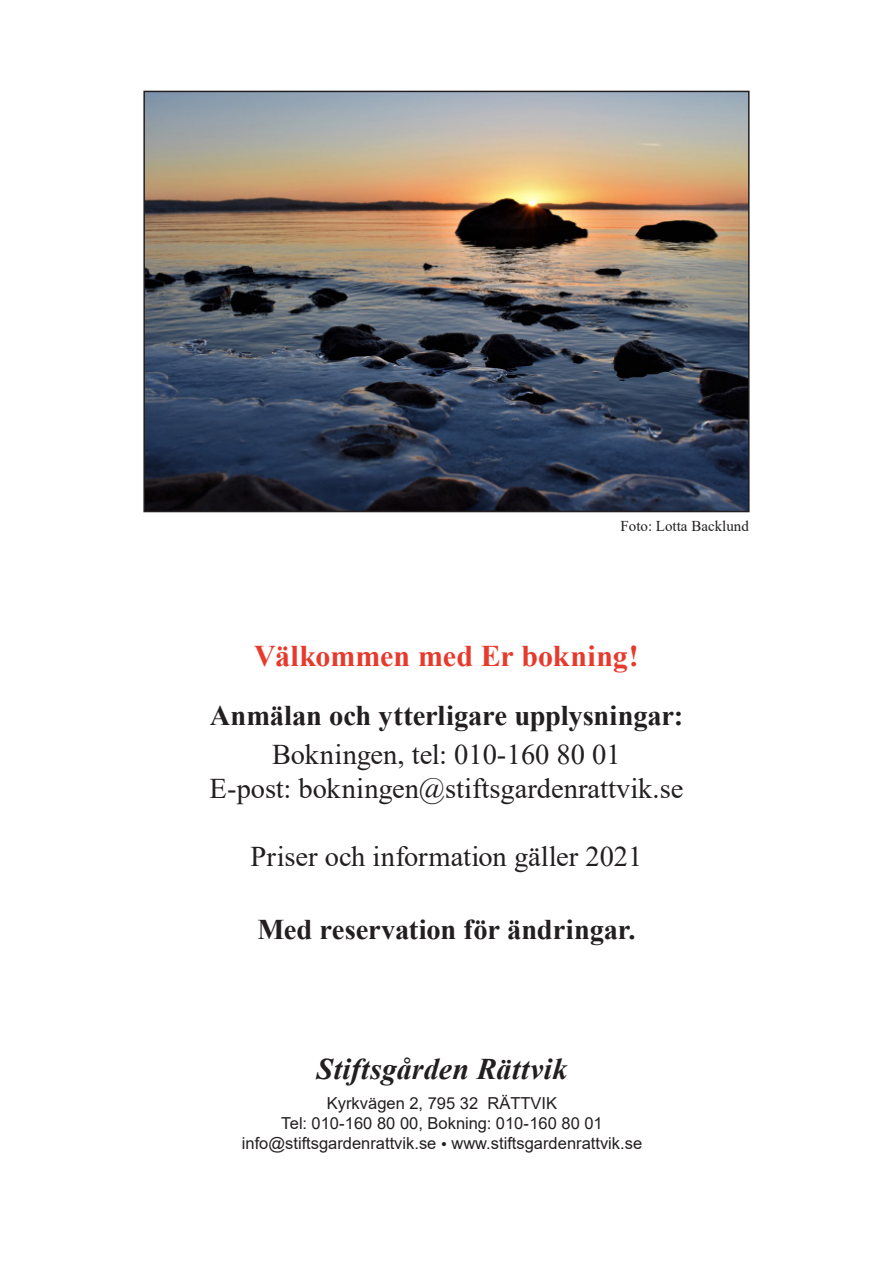
<style>
.page{position:relative;width:893px;height:1263px;background:#fff}
.page>*{position:absolute;margin:0;border:0;box-sizing:border-box;transform-origin:0 0}
.t1{font:700 30px "Times New Roman";color:#e73a2d}
.t2{font:italic 700 30px "Times New Roman";letter-spacing:.01em;color:#231f20}
.t3{font:28.5px "Times New Roman";color:#231f20}
.t4{font:700 28.5px "Times New Roman";letter-spacing:-.005em;color:#231f20}
.t5{font:16.5px "Arial";color:#231f20}
.t6{font:15px "Times New Roman";color:#231f20}
</style>
<div class="page">
<img style="left:146px;top:94px;width:601px;height:415px">
<div style="left:143px;top:91px;width:607px;height:421px;border:2px solid #231f20"></div>
<p class="t6" style="left:620px;top:516px;width:130px">Foto: Lotta Backlund</p>
<p class="t1" style="left:254px;top:634px;width:386px">Välkommen med Er bokning!</p>
<p class="t4" style="left:210px;top:695px;width:475px">Anmälan och ytterligare upplysningar:</p>
<p class="t3" style="left:272px;top:734px;width:350px">Bokningen, tel: 010-160 80 01</p>
<p class="t3" style="left:210px;top:768px;width:475px">E-post: bokningen@stiftsgardenrattvik.se</p>
<p class="t3" style="left:251px;top:837px;width:393px">Priser och information gäller 2021</p>
<p class="t4" style="left:257px;top:909px;width:380px">Med reservation för ändringar.</p>
<p class="t2" style="left:317px;top:1048px;width:252px">Stiftsgården Rättvik</p>
<p class="t5" style="left:327px;top:1092px;width:232px">Kyrkvägen 2, 795 32 RÄTTVIK</p>
<p class="t5" style="left:281px;top:1112px;width:323px">Tel: 010-160 80 00, Bokning: 010-160 80 01</p>
<p class="t5" style="left:242px;top:1132px;width:402px">info@stiftsgardenrattvik.se • www.stiftsgardenrattvik.se</p>
</div>
